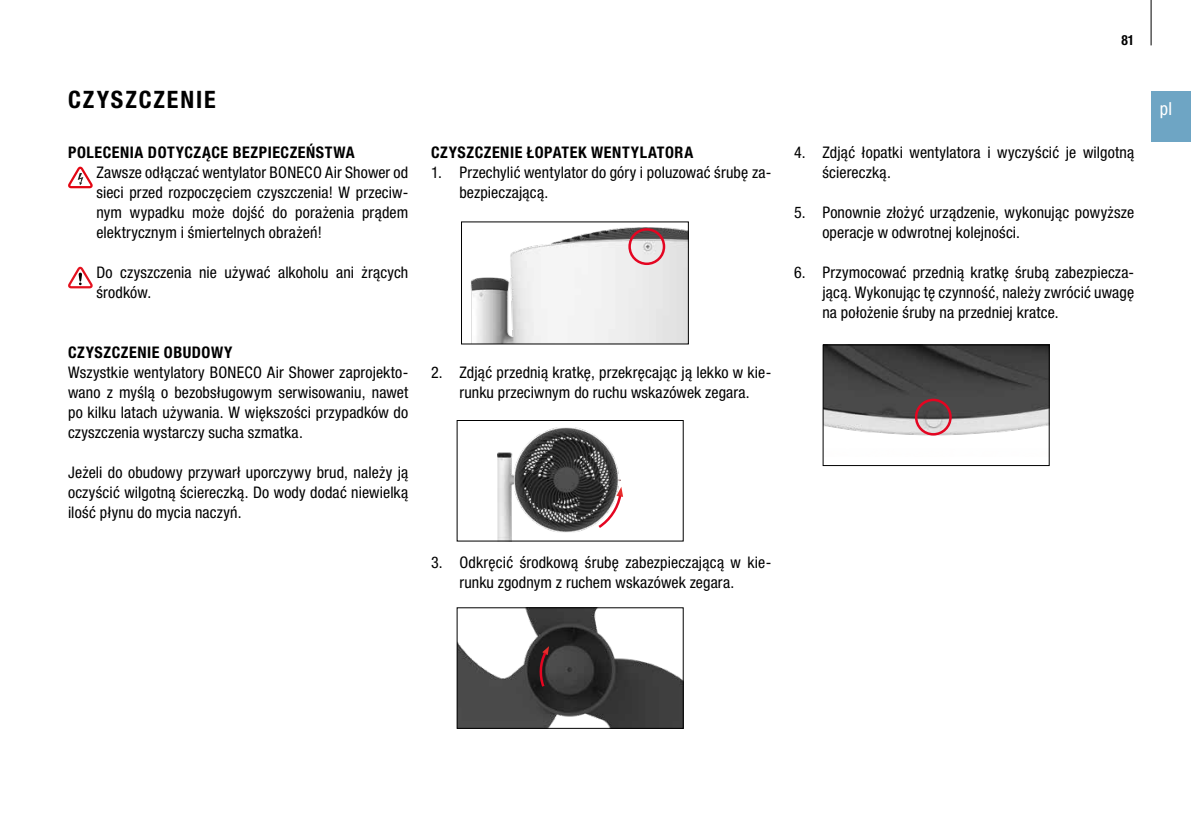
<style>
.page{position:relative;width:1191px;height:840px;background:#fff}
.page>*{position:absolute;margin:0;border:0;box-sizing:border-box;transform-origin:0 0}
.t1{font:700 condensed 24px "Helvetica Neue LTW1 G";letter-spacing:.08em;color:#000}
.t2{font:condensed 18px "Helvetica Neue LTW1 G";color:#fff}
.t3{font:condensed 16px/20px "Helvetica Neue LTW1 G";letter-spacing:.01em;color:#000;text-align:justify}
.t4{font:700 condensed 16px "Helvetica Neue LTW1 G";letter-spacing:.035em;color:#000}
.t5{font:700 condensed 14px "Helvetica Neue LTW1 G";color:#000;scale:.96 1}
</style>
<div class="page">
<div style="left:1151px;top:91px;width:40px;height:51px;background:#6ea5c4"></div>
<hr style="left:1150px;top:0;width:1px;height:45px;background:#000">
<svg style="left:68px;top:166px;width:24px;height:22px"></svg>
<svg style="left:68px;top:266px;width:24px;height:22px"></svg>
<img style="left:497px;top:427px;width:123px;height:112px">
<div style="left:456px;top:420px;width:227px;height:121px;border:1px solid #000"></div>
<img style="left:824px;top:346px;width:223px;height:90px">
<div style="left:822px;top:344px;width:227px;height:122px;border:1px solid #000"></div>
<div style="left:915px;top:398px;width:36px;height:37px;border:2px solid #e40521;border-radius:50%"></div>
<img style="left:470px;top:227px;width:217px;height:115px">
<div style="left:461px;top:221px;width:228px;height:123px;border:1px solid #000"></div>
<div style="left:628px;top:228px;width:37px;height:37px;border:2px solid #e40521;border-radius:50%"></div>
<svg style="left:596px;top:486px;width:27px;height:44px"></svg>
<img style="left:458px;top:609px;width:223px;height:117px">
<div style="left:456px;top:607px;width:227px;height:121px;border:1px solid #000"></div>
<svg style="left:539px;top:645px;width:10px;height:44px"></svg>
<h1 class="t1" style="left:68px;top:85px;width:149px">CZYSZCZENIE</h1>
<p class="t4" style="left:68px;top:142px;width:288px">POLECENIA DOTYCZĄCE BEZPIECZEŃSTWA</p>
<p class="t3" style="left:96px;top:162px;width:313px">Zawsze odłączać wentylator BONECO Air Shower od sieci przed rozpoczęciem czyszczenia! W przeciw&shy;nym wypadku może dojść do porażenia prądem elektrycznym i śmiertelnych obrażeń!</p>
<p class="t3" style="left:96px;top:262px;width:313px">Do czyszczenia nie używać alkoholu ani żrących środków.</p>
<p class="t4" style="left:68px;top:342px;width:166px">CZYSZCZENIE OBUDOWY</p>
<p class="t3" style="left:68px;top:362px;width:342px">Wszystkie wentylatory BONECO Air Shower zaprojekto&shy;wano z myślą o bezobsługowym serwisowaniu, nawet po kilku latach używania. W większości przypadków do czyszczenia wystarczy sucha szmatka.</p>
<p class="t3" style="left:68px;top:462px;width:342px">Jeżeli do obudowy przywarł uporczywy brud, należy ją oczyścić wilgotną ściereczką. Do wody dodać niewielką ilość płynu do mycia naczyń.</p>
<p class="t4" style="left:431px;top:142px;width:264px">CZYSZCZENIE ŁOPATEK WENTYLATORA</p>
<p class="t3" style="left:459px;top:162px;width:313px;text-indent:-28px">1. Przechylić wentylator do góry i poluzować śrubę za&shy;bezpieczającą.</p>
<p class="t3" style="left:431px;top:362px;width:342px;text-align:center">2. Zdjąć przednią kratkę, przekręcając ją lekko w kie&shy;runku przeciwnym do ruchu wskazówek zegara.</p>
<p class="t3" style="left:431px;top:552px;width:342px;text-align:center">3. Odkręcić środkową śrubę zabezpieczającą w kie&shy;runku zgodnym z ruchem wskazówek zegara.</p>
<p class="t5" style="left:1121px;top:32px;width:15px">81</p>
<p class="t3" style="left:822px;top:142px;width:313px;text-indent:-28px">4. Zdjąć łopatki wentylatora i wyczyścić je wilgotną ściereczką.</p>
<p class="t3" style="left:822px;top:202px;width:313px;text-indent:-28px">5. Ponownie złożyć urządzenie, wykonując powyższe operacje w odwrotnej kolejności.</p>
<p class="t3" style="left:822px;top:262px;width:313px;text-indent:-28px">6. Przymocować przednią kratkę śrubą zabezpiecza&shy;jącą. Wykonując tę czynność, należy zwrócić uwagę na położenie śruby na przedniej kratce.</p>
<p class="t2" style="left:1159px;top:98px;width:14px">pl</p>
</div>
